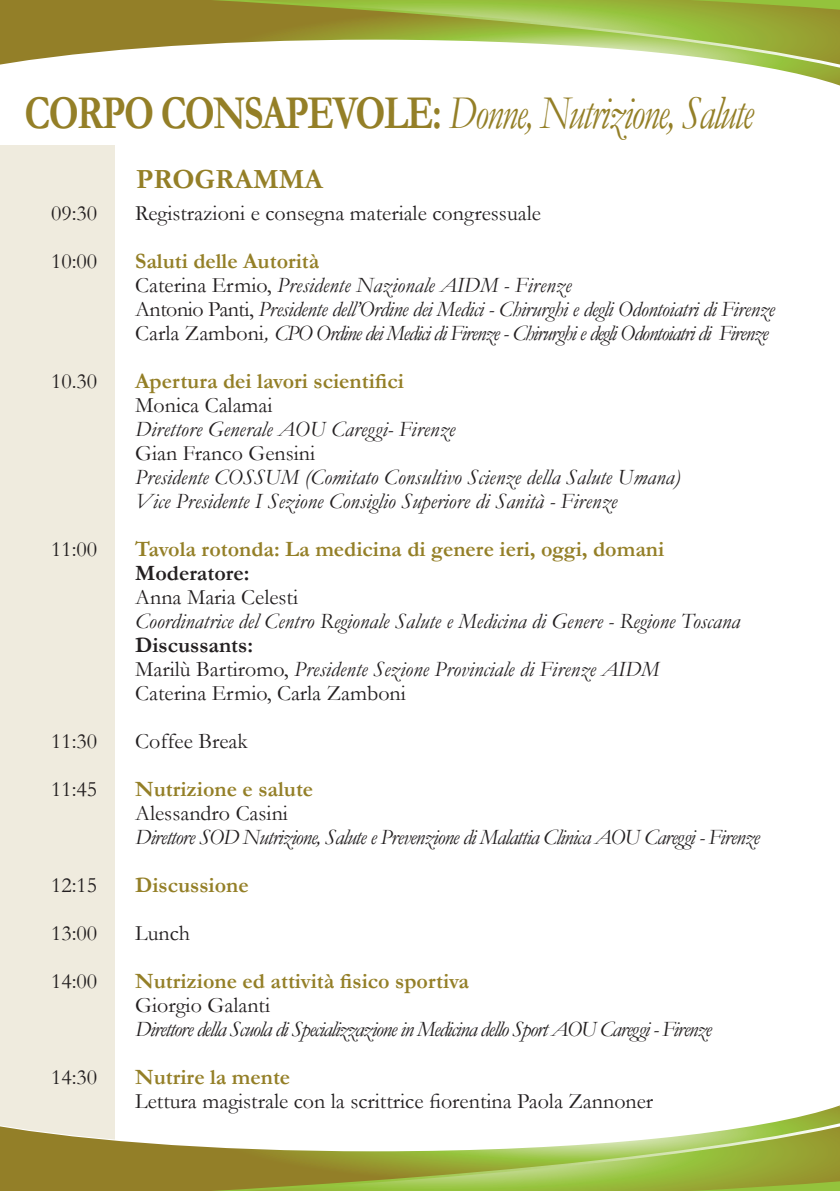
<style>
.page{position:relative;width:840px;height:1191px;background:#fff}
.page>*{position:absolute;margin:0;border:0;box-sizing:border-box;transform-origin:0 0}
.t1{font:italic 47.6px "Garamond";letter-spacing:-.04em;color:#947f27;scale:.8 1}
.t2{font:700 28px "Garamond";color:#947f27}
.t3{font:italic 22px "Garamond";color:#231f20}
.t4{font:22px "Garamond";color:#231f20}
.t5{font:700 22px "Garamond";color:#947f27}
.t6{font:italic 22px "Garamond";letter-spacing:-.05em;color:#231f20}
.t7{font:italic 22px "Garamond";letter-spacing:-.02em;color:#231f20}
.t8{font:italic 22px "Garamond";letter-spacing:-.04em;color:#231f20}
.t9{font:700 22px "Garamond";color:#231f20}
.s1{font-weight:700;font-style:normal}
.s2{font-style:normal}
</style>
<div class="page">
<div style="left:0;top:145px;width:115px;height:1046px;background:#efebde"></div>
<svg style="left:0;top:1125px;width:413px;height:66px"></svg>
<svg style="left:413px;top:1105px;width:427px;height:86px"></svg>
<svg style="left:769px;top:68px;width:70px;height:18px"></svg>
<svg style="left:0;top:0;width:839px;height:68px"></svg>
<p class="t1" style="left:24px;top:81px;width:912px"><span class="s1">CORPO CONSAPEVOLE:</span> Donne, Nutrizione, Salute</p>
<p class="t2" style="left:136px;top:160px;width:188px">PROGRAMMA</p>
<p class="t4" style="left:51px;top:198px;width:48px">09:30</p>
<p class="t4" style="left:135px;top:198px;width:407px">Registrazioni e consegna materiale congressuale</p>
<p class="t4" style="left:51px;top:246px;width:48px">10:00</p>
<p class="t5" style="left:135px;top:246px;width:186px">Saluti delle Autorità</p>
<p class="t3" style="left:135px;top:270px;width:437px"><span class="s2">Caterina Ermio,</span> Presidente Nazionale AIDM - Firenze</p>
<p class="t7" style="left:135px;top:294px;width:640px"><span class="s2">Antonio Panti,</span> Presidente dell’Ordine dei Medici - Chirurghi e degli Odontoiatri di Firenze</p>
<p class="t6" style="left:135px;top:318px;width:634px"><span class="s2">Carla Zamboni</span>, CPO Ordine dei Medici di Firenze - Chirurghi e degli Odontoiatri di Firenze</p>
<p class="t4" style="left:51px;top:366px;width:48px">10.30</p>
<p class="t5" style="left:135px;top:366px;width:270px">Apertura dei lavori scientifici</p>
<p class="t4" style="left:135px;top:390px;width:139px">Monica Calamai</p>
<p class="t3" style="left:135px;top:414px;width:321px">Direttore Generale AOU Careggi- Firenze</p>
<p class="t4" style="left:135px;top:438px;width:181px">Gian Franco Gensini</p>
<p class="t3" style="left:135px;top:462px;width:546px">Presidente COSSUM (Comitato Consultivo Scienze della Salute Umana)</p>
<p class="t3" style="left:135px;top:486px;width:483px">Vice Presidente I Sezione Consiglio Superiore di Sanità - Firenze</p>
<p class="t4" style="left:51px;top:534px;width:48px">11:00</p>
<p class="t5" style="left:135px;top:534px;width:530px">Tavola rotonda: La medicina di genere ieri, oggi, domani</p>
<p class="t9" style="left:135px;top:558px;width:116px">Moderatore:</p>
<p class="t4" style="left:135px;top:582px;width:164px">Anna Maria Celesti</p>
<p class="t3" style="left:135px;top:606px;width:606px">Coordinatrice del Centro Regionale Salute e Medicina di Genere - Regione Toscana</p>
<p class="t9" style="left:135px;top:630px;width:119px">Discussants:</p>
<p class="t3" style="left:135px;top:654px;width:525px"><span class="s2">Marilù Bartiromo,</span> Presidente Sezione Provinciale di Firenze AIDM</p>
<p class="t4" style="left:135px;top:678px;width:272px">Caterina Ermio, Carla Zamboni</p>
<p class="t4" style="left:51px;top:726px;width:48px">11:30</p>
<p class="t4" style="left:135px;top:726px;width:114px">Coffee Break</p>
<p class="t4" style="left:51px;top:774px;width:48px">11:45</p>
<p class="t5" style="left:135px;top:774px;width:179px">Nutrizione e salute</p>
<p class="t4" style="left:135px;top:798px;width:154px">Alessandro Casini</p>
<p class="t8" style="left:135px;top:822px;width:625px">Direttore SOD Nutrizione, Salute e Prevenzione di Malattia Clinica AOU Careggi - Firenze</p>
<p class="t4" style="left:51px;top:870px;width:48px">12:15</p>
<p class="t5" style="left:135px;top:870px;width:115px">Discussione</p>
<p class="t4" style="left:51px;top:918px;width:48px">13:00</p>
<p class="t4" style="left:135px;top:918px;width:56px">Lunch</p>
<p class="t4" style="left:51px;top:966px;width:48px">14:00</p>
<p class="t5" style="left:135px;top:966px;width:335px">Nutrizione ed attività fisico sportiva</p>
<p class="t4" style="left:135px;top:990px;width:136px">Giorgio Galanti</p>
<p class="t6" style="left:135px;top:1014px;width:578px">Direttore della Scuola di Specializzazione in Medicina dello Sport AOU Careggi - Firenze</p>
<p class="t4" style="left:51px;top:1062px;width:48px">14:30</p>
<p class="t5" style="left:135px;top:1062px;width:156px">Nutrire la mente</p>
<p class="t4" style="left:135px;top:1086px;width:519px">Lettura magistrale con la scrittrice fiorentina Paola Zannoner</p>
</div>
